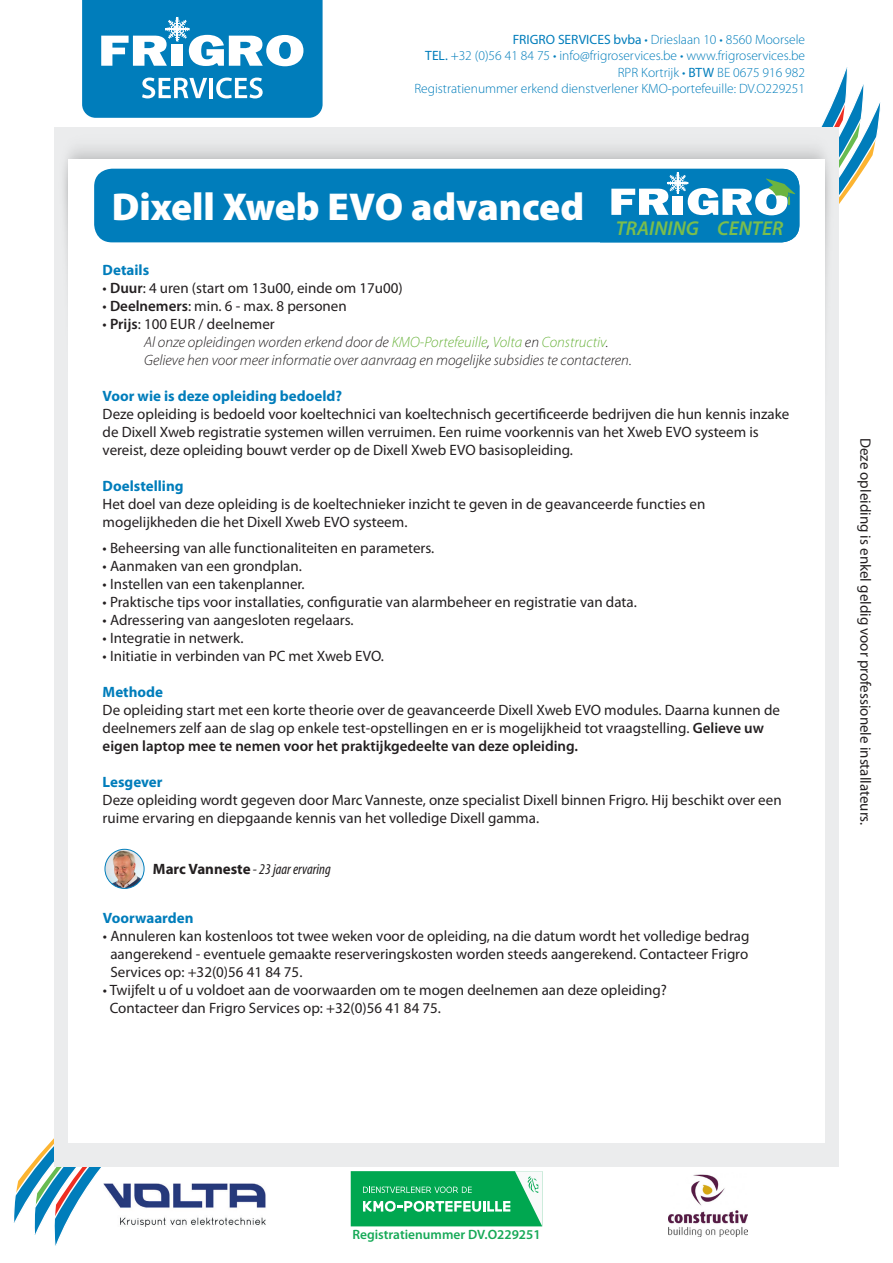
<style>
.page{position:relative;width:893px;height:1263px;background:#fff}
.page>*{position:absolute;margin:0;border:0;box-sizing:border-box;transform-origin:0 0}
.t1{font:900 39px "Myriad Pro";color:#fff}
.t2{font:italic 600 20.1px "Myriad Pro";color:#7bbe4c}
.t3{font:15px/18px "Myriad Pro";color:#231f20}
.t4{font:italic 300 15px/18px "Myriad Pro";color:#231f20}
.t5{font:700 15px "Myriad Pro";color:#007dbb}
.t6{font:italic condensed 15px "Myriad Pro";color:#231f20}
.t7{font:300 13.5px/16.2px "Myriad Pro";color:#007dbb;text-align:right}
.t8{font:600 13.5px "Myriad Pro";color:#16a957}
.s1{font-weight:400}
.s2{font-weight:600}
.s3{font-weight:400;font-style:normal}
.s4{font-weight:600;font-style:normal}
.s5{color:#6cb43f}
.s6{font-weight:700;font-style:normal;font-stretch:normal}
</style>
<div class="page">
<svg style="left:447px;top:102px;width:434px;height:102px"></svg>
<svg style="left:13px;top:1138px;width:338px;height:85px"></svg>
<div style="left:54px;top:547px;width:785px;height:620px;background:#ebeced"></div>
<img style="left:54px;top:129px;width:785px;height:484px">
<div style="left:68px;top:159px;width:756px;height:984px;background:#fff"></div>
<img style="left:104px;top:1183px;width:162px;height:43px">
<img style="left:668px;top:1174px;width:80px;height:62px">
<div style="left:351px;top:1171px;width:191px;height:55px;background:#00a750"></div>
<svg style="left:363px;top:1171px;width:179px;height:55px"></svg>
<svg style="left:82px;top:0;width:241px;height:118px"></svg>
<div style="left:94px;top:169px;width:705px;height:73px;background:#007dbb;border-radius:18px"></div>
<svg style="left:611px;top:169px;width:188px;height:73px"></svg>
<img style="left:105px;top:849px;width:39px;height:39px">
<div style="left:105px;top:849px;width:39px;height:40px;border:1px solid #007dbb;border-radius:50%"></div>
<p class="t7" style="left:414px;top:32px;width:392px"><span class="s1">FRIGRO SERVICES bvba</span> • Drieslaan 10 • 8560 Moorsele<br><span class="s1">TEL.</span> +32 (0)56 41 84 75 • info@frigroservices.be • www.frigroservices.be RPR Kortrijk • <span class="s1">BTW</span> BE 0675 916 982<br>Registratienummer erkend dienstverlener KMO-portefeuille: DV.O229251</p>
<p class="t1" style="left:112px;top:181px;width:474px">Dixell Xweb EVO advanced</p>
<h2 class="t2" style="left:616px;top:215px;width:169px">TRAINING CENTER</h2>
<p class="t5" style="left:103px;top:260px;width:48px">Details</p>
<p class="t3" style="left:103px;top:279px;width:302px">• <span class="s2">Duur</span>: 4 uren (start om 13u00, einde om 17u00)</p>
<p class="t3" style="left:103px;top:297px;width:246px">• <span class="s2">Deelnemers</span>: min. 6 - max. 8 personen</p>
<p class="t4" style="left:144px;top:315px;width:489px;text-indent:-41px"><span class="s3">•</span> <span class="s4">Prijs</span><span class="s3">: 100 EUR / deelnemer<br></span>Al onze opleidingen worden erkend door de <span class="s5">KMO-Portefeuille</span>, <span class="s5">Volta</span> en <span class="s5">Constructiv</span>.<br>Gelieve hen voor meer informatie over aanvraag en mogelijke subsidies te contacteren.</p>
<p class="t5" style="left:103px;top:386px;width:241px">Voor wie is deze opleiding bedoeld?</p>
<p class="t3" style="left:103px;top:405px;width:688px">Deze opleiding is bedoeld voor koeltechnici van koeltechnisch gecertificeerde bedrijven die hun kennis inzake de Dixell Xweb registratie systemen willen verruimen. Een ruime voorkennis van het Xweb EVO systeem is vereist, deze opleiding bouwt verder op de Dixell Xweb EVO basisopleiding.</p>
<p class="t5" style="left:103px;top:476px;width:82px">Doelstelling</p>
<p class="t3" style="left:103px;top:495px;width:604px">Het doel van deze opleiding is de koeltechnieker inzicht te geven in de geavanceerde functies en mogelijkheden die het Dixell Xweb EVO systeem.</p>
<p class="t3" style="left:103px;top:539px;width:333px">• Beheersing van alle functionaliteiten en parameters.</p>
<p class="t3" style="left:103px;top:557px;width:201px">• Aanmaken van een grondplan.</p>
<p class="t3" style="left:103px;top:575px;width:204px">• Instellen van een takenplanner.</p>
<p class="t3" style="left:103px;top:593px;width:536px">• Praktische tips voor installaties, configuratie van alarmbeheer en registratie van data.</p>
<p class="t3" style="left:103px;top:611px;width:253px">• Adressering van aangesloten regelaars.</p>
<p class="t3" style="left:103px;top:629px;width:142px">• Integratie in netwerk.</p>
<p class="t3" style="left:103px;top:647px;width:283px">• Initiatie in verbinden van PC met Xweb EVO.</p>
<p class="t5" style="left:103px;top:683px;width:62px">Methode</p>
<p class="t3" style="left:103px;top:701px;width:679px">De opleiding start met een korte theorie over de geavanceerde Dixell Xweb EVO modules. Daarna kunnen de deelnemers zelf aan de slag op enkele test-opstellingen en er is mogelijkheid tot vraagstelling. <span class="s2">Gelieve uw eigen laptop mee te nemen voor het praktijkgedeelte van deze opleiding.</span></p>
<p class="t5" style="left:103px;top:773px;width:61px">Lesgever</p>
<p class="t3" style="left:103px;top:791px;width:680px">Deze opleiding wordt gegeven door Marc Vanneste, onze specialist Dixell binnen Frigro. Hij beschikt over een ruime ervaring en diepgaande kennis van het volledige Dixell gamma.</p>
<p class="t6" style="left:153px;top:860px;width:179px"><span class="s6">Marc Vanneste</span> - 23 jaar ervaring</p>
<p class="t5" style="left:103px;top:908px;width:92px">Voorwaarden</p>
<p class="t3" style="left:110px;top:927px;width:641px;text-align:justify;text-indent:-7px">• Annuleren kan kostenloos tot twee weken voor de opleiding, na die datum wordt het volledige bedrag aangerekend - eventuele gemaakte reserveringskosten worden steeds aangerekend. Contacteer Frigro Services op: +32(0)56 41 84 75.</p>
<p class="t3" style="left:110px;top:981px;width:559px;text-indent:-7px">• Twijfelt u of u voldoet aan de voorwaarden om te mogen deelnemen aan deze opleiding?<br>Contacteer dan Frigro Services op: +32(0)56 41 84 75.</p>
<p class="t3" style="left:875px;top:438px;width:389px;rotate:90deg">Deze opleiding is enkel geldig voor professionele installateurs.</p>
<p class="t8" style="left:352px;top:1226px;width:190px">Registratienummer DV.O229251</p>
</div>
